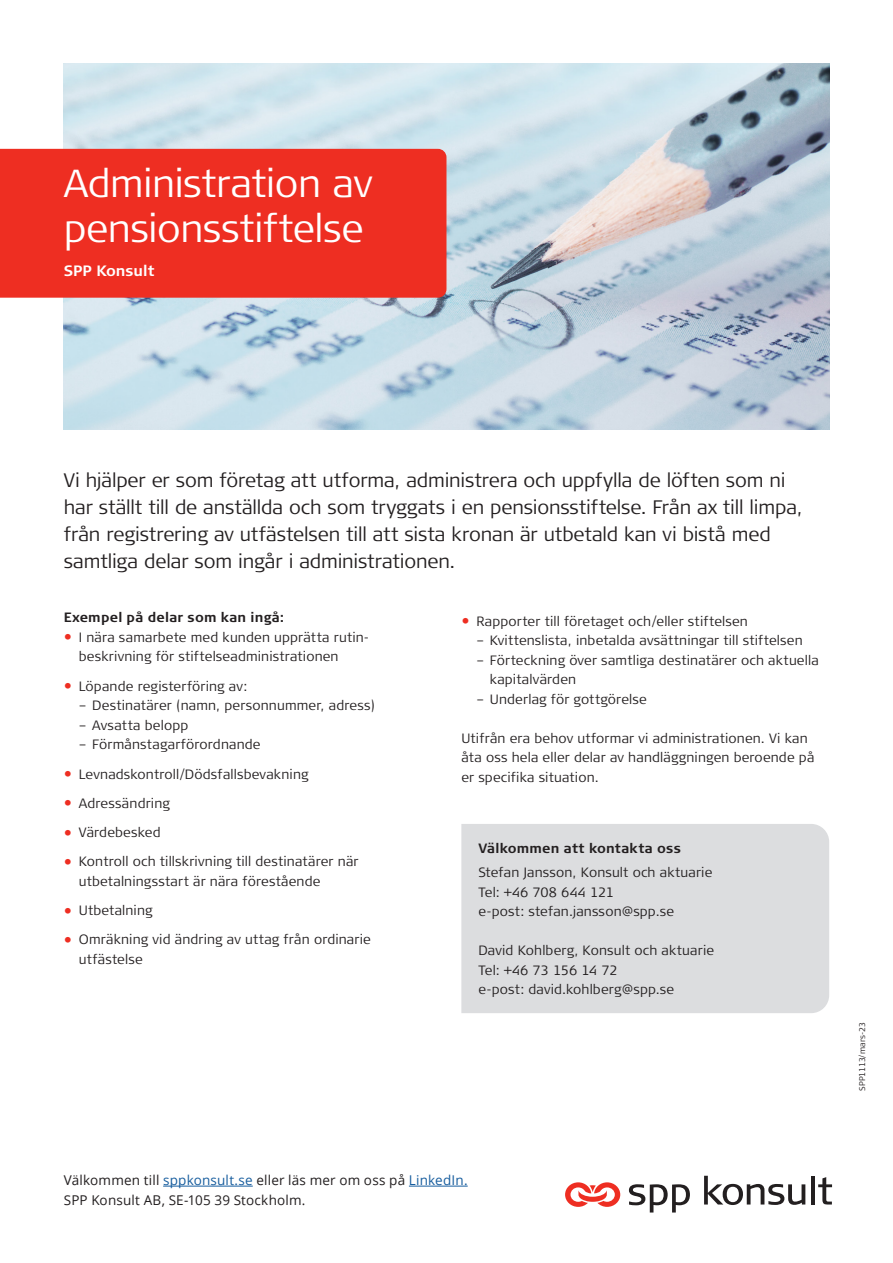
<style>
.page{position:relative;width:893px;height:1263px;background:#fff}
.page>*{position:absolute;margin:0;border:0;box-sizing:border-box;transform-origin:0 0}
.SB_Titel_1{font:300 39px/45px "Signa Pro";letter-spacing:-.015em;color:#fff}
.SB_Brödtext_1{font:300 19.5px/27px "Signa Pro";letter-spacing:-.005em;color:#231f20}
.SB_Titel_1-2{font:700 15px "Signa Pro";color:#fff}
.SB_Brödtext_1-2{font:300 13.5px/19.5px "Signa Pro";letter-spacing:.01em;color:#231f20}
.Avsändare_9_pkt{font:13.5px/19.5px "Open Sans";letter-spacing:.015em;color:#231f20}
.SB_Brödtext_1-3{font:700 13.5px "Signa Pro";letter-spacing:.015em;color:#231f20}
.SB_Brödtext_2__häng{font:300 8.25px "Signa Pro";letter-spacing:.005em;color:#231f20}
.s1{font-size:18px;color:#ee2e22}
.s2{color:#175d9e}
</style>
<div class="page">
<img style="left:64px;top:64px;width:765px;height:365px">
<div style="left:0;top:149px;width:446px;height:149px;background:#ee2e22"></div>
<div style="left:461px;top:824px;width:368px;height:189px;background:#dcdddf"></div>
<svg style="left:565px;top:1182px;width:56px;height:25px"></svg>
<svg style="left:629px;top:1184px;width:61px;height:28px"></svg>
<svg style="left:704px;top:1176px;width:101px;height:29px"></svg>
<hr style="left:811px;top:1176px;width:3px;height:28px;background:#231f20">
<svg style="left:818px;top:1177px;width:14px;height:27px"></svg>
<hr style="left:163px;top:1186px;width:90px;height:1px;background:#175d9e">
<hr style="left:409px;top:1186px;width:59px;height:1px;background:#175d9e">
<p class="SB_Titel_1" style="left:64px;top:160px;width:310px">Administration av pensionsstiftelse</p>
<p class="SB_Titel_1-2" style="left:64px;top:262px;width:92px">SPP Konsult</p>
<p class="SB_Brödtext_1" style="left:64px;top:466px;width:740px">Vi hjälper er som företag att utforma, administrera och uppfylla de löften som ni har ställt till de anställda och som tryggats i en pensionsstiftelse. Från ax till limpa, från registrering av utfästelsen till att sista kronan är utbetald kan vi bistå med samtliga delar som ingår i administrationen.</p>
<p class="SB_Brödtext_1-3" style="left:64px;top:610px;width:222px">Exempel på delar som kan ingå:</p>
<p class="SB_Brödtext_1-2" style="left:79px;top:627px;width:292px;text-indent:-15px"><span class="s1">•</span> I nära samarbete med kunden upprätta rutin&shy;beskrivning för stiftelseadministrationen</p>
<p class="SB_Brödtext_1-2" style="left:64px;top:676px;width:185px"><span class="s1">•</span> Löpande registerföring av:</p>
<p class="SB_Brödtext_1-2" style="left:79px;top:696px;width:298px">– Destinatärer (namn, personnummer, adress)</p>
<p class="SB_Brödtext_1-2" style="left:79px;top:715px;width:111px">– Avsatta belopp</p>
<p class="SB_Brödtext_1-2" style="left:79px;top:735px;width:183px">– Förmånstagarförordnande</p>
<p class="SB_Brödtext_1-2" style="left:64px;top:764px;width:246px"><span class="s1">•</span> Levnadskontroll/Dödsfallsbevakning</p>
<p class="SB_Brödtext_1-2" style="left:64px;top:793px;width:108px"><span class="s1">•</span> Adressändring</p>
<p class="SB_Brödtext_1-2" style="left:64px;top:822px;width:98px"><span class="s1">•</span> Värdebesked</p>
<p class="SB_Brödtext_1-2" style="left:79px;top:852px;width:281px;text-indent:-15px"><span class="s1">•</span> Kontroll och tillskrivning till destinatärer när utbetalningsstart är nära förestående</p>
<p class="SB_Brödtext_1-2" style="left:64px;top:900px;width:90px"><span class="s1">•</span> Utbetalning</p>
<p class="SB_Brödtext_1-2" style="left:79px;top:930px;width:294px;text-indent:-15px"><span class="s1">•</span> Omräkning vid ändring av uttag från ordinarie utfästelse</p>
<p class="SB_Brödtext_1-2" style="left:461px;top:611px;width:288px"><span class="s1">•</span> Rapporter till företaget och/eller stiftelsen</p>
<p class="SB_Brödtext_1-2" style="left:476px;top:631px;width:328px">– Kvittenslista, inbetalda avsättningar till stiftelsen</p>
<p class="SB_Brödtext_1-2" style="left:490px;top:650px;width:330px;text-indent:-14px">– Förteckning över samtliga destinatärer och aktuella kapitalvärden</p>
<p class="SB_Brödtext_1-2" style="left:476px;top:689px;width:172px">– Underlag för gottgörelse</p>
<p class="SB_Brödtext_1-2" style="left:461px;top:728px;width:355px">Utifrån era behov utformar vi administrationen. Vi kan åta oss hela eller delar av handläggningen beroende på er specifika situation.</p>
<p class="SB_Brödtext_1-3" style="left:478px;top:840px;width:204px">Välkommen att kontakta oss</p>
<p class="SB_Brödtext_1-2" style="left:478px;top:862px;width:235px">Stefan Jansson, Konsult och aktuarie</p>
<p class="SB_Brödtext_1-2" style="left:478px;top:882px;width:197px">Tel: +46 708 644 121<br>e-post: stefan.jansson@spp.se</p>
<p class="SB_Brödtext_1-2" style="left:478px;top:940px;width:237px">David Kohlberg, Konsult och aktuarie</p>
<p class="SB_Brödtext_1-2" style="left:478px;top:960px;width:197px">Tel: +46 73 156 14 72<br>e-post: david.kohlberg@spp.se</p>
<p class="Avsändare_9_pkt" style="left:64px;top:1170px;width:405px">Välkommen till <span class="s2">sppkonsult.se</span> eller läs mer om oss på <span class="s2">LinkedIn.<br></span>SPP Konsult AB, SE-105 39 Stockholm.</p>
<p class="SB_Brödtext_2__häng" style="left:857px;top:1091px;width:70px;rotate:-90deg">SPP1113/mars-23</p>
</div>
